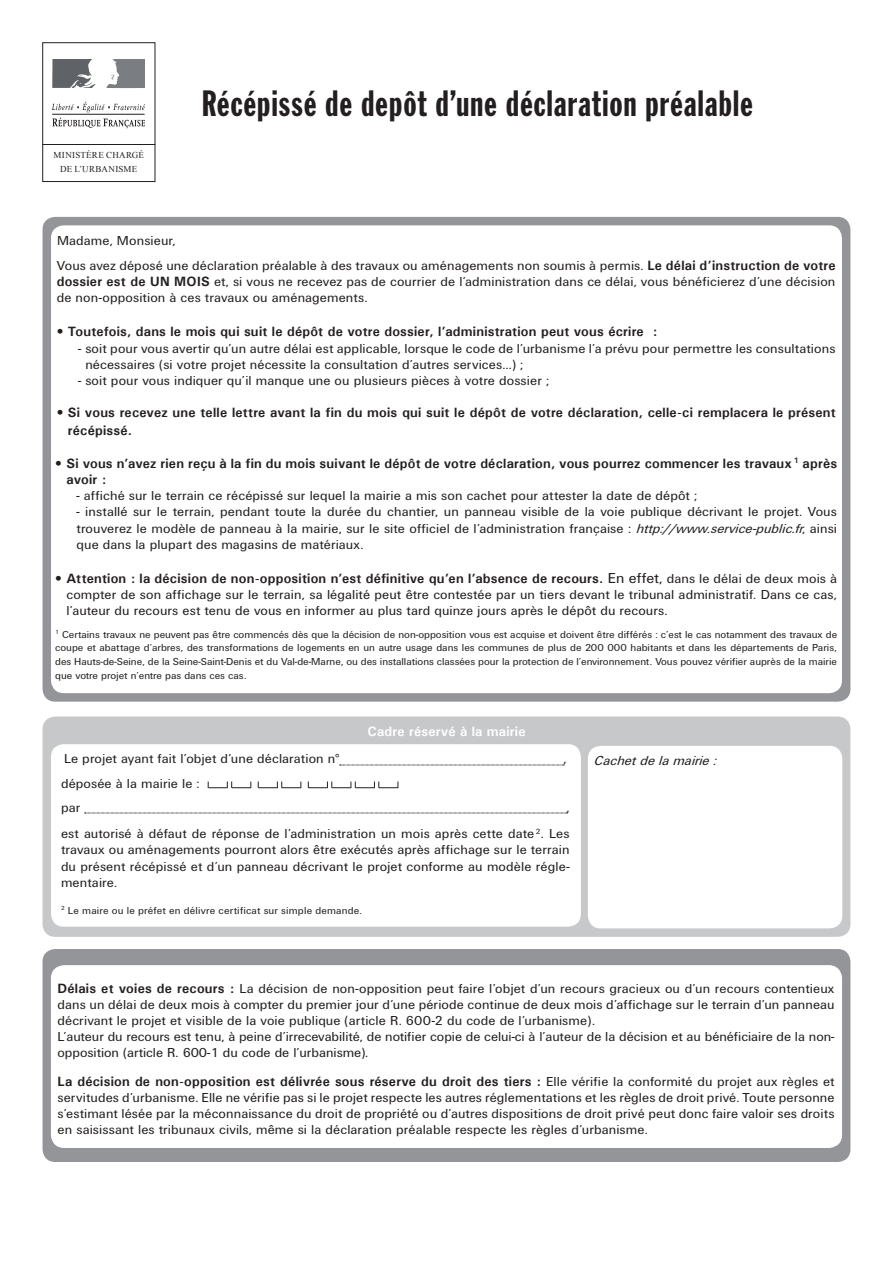
<style>
.page{position:relative;width:893px;height:1263px;background:#fff}
.page>*{position:absolute;margin:0;border:0;box-sizing:border-box;transform-origin:0 0}
.t1{font:36px "Franklin Gothic Extra Cond";letter-spacing:.03em;color:#231f20}
.Valeurs_PageMaker_p{font:13.5px/16.2px "Univers DTC";letter-spacing:.01em;color:#231f20;text-align:justify}
.Valeurs_PageMaker_p-2{font:700 13.5px/18px "Univers";letter-spacing:.015em;color:#231f20}
.Valeurs_PageMaker_p-3{font:700 13.5px "Univers";letter-spacing:.015em;color:#fff}
.Valeurs_PageMaker_p-4{font:13.5px "Univers Oblique DTC";letter-spacing:.005em;color:#231f20}
.Valeurs_PageMaker_p-5{font:10.5px/13.5px "Univers DTC";color:#231f20;text-align:justify}
.Valeurs_PageMaker_p-6{font:10.5px "Univers DTC";letter-spacing:.02em;color:#231f20}
.t2{font:9px "Times New Roman";letter-spacing:.035em;color:#231f20}
.s1{font-family:"Univers";font-weight:700}
.s2{font-family:"Univers Oblique DTC"}
.s3{font-size:15px}
</style>
<div class="page">
<div style="left:43px;top:949px;width:807px;height:213px;background:#939598;border-radius:13px"></div>
<div style="left:43px;top:716px;width:807px;height:221px;background:#c7c8ca;border-radius:13px"></div>
<div style="left:51px;top:744px;width:530px;height:183px;background:#fff;border-radius:13px"></div>
<svg style="left:340px;top:765px;width:224px;height:1px"></svg>
<svg style="left:85px;top:813px;width:482px;height:1px"></svg>
<svg style="left:208px;top:781px;width:44px;height:7px"></svg>
<svg style="left:258px;top:781px;width:44px;height:7px"></svg>
<svg style="left:308px;top:781px;width:91px;height:7px"></svg>
<div style="left:588px;top:746px;width:254px;height:182px;background:#fff;border-radius:13px"></div>
<div style="left:51px;top:966px;width:791px;height:181px;background:#fff;border-radius:13px"></div>
<div style="left:51px;top:965px;width:791px;height:183px;border:1px solid #fff;border-radius:13px"></div>
<div style="left:43px;top:217px;width:807px;height:485px;background:#939598;border-radius:13px"></div>
<div style="left:51px;top:225px;width:791px;height:468px;background:#fff;border-radius:13px"></div>
<svg style="left:52px;top:118px;width:93px;height:10px"></svg>
<svg style="left:52px;top:102px;width:93px;height:10px"></svg>
<hr style="left:52px;top:114px;width:93px;height:1px;background:#231f20">
<svg style="left:52px;top:59px;width:44px;height:29px"></svg>
<svg style="left:106px;top:59px;width:39px;height:29px"></svg>
<hr style="left:43px;top:144px;width:112px;height:1px;background:#231f20">
<p class="t2" style="left:54px;top:149px;width:92px">MINISTÈRE CHARGÉ</p>
<p class="t2" style="left:60px;top:163px;width:79px">DE L’URBANISME</p>
<p class="t1" style="left:202px;top:84px;width:553px">Récépissé de depôt d’une déclaration préalable</p>
<p class="Valeurs_PageMaker_p" style="left:57px;top:232px;width:120px">Madame, Monsieur,</p>
<p class="Valeurs_PageMaker_p" style="left:57px;top:257px;width:780px">Vous avez déposé une déclaration préalable à des travaux ou aménagements non soumis à permis. <span class="s1">Le délai d’instruction de votre dossier est de UN MOIS</span> et, si vous ne recevez pas de courrier de l’administration dans ce délai, vous bénéficierez d’une décision de non-opposition à ces travaux ou aménagements.</p>
<p class="Valeurs_PageMaker_p-2" style="left:57px;top:323px;width:602px">• Toutefois, dans le mois qui suit le dépôt de votre dossier, l’administration peut vous écrire :</p>
<p class="Valeurs_PageMaker_p" style="left:85px;top:340px;width:752px;text-indent:-7px">- soit pour vous avertir qu’un autre délai est applicable, lorsque le code de l’urbanisme l’a prévu pour permettre les consultations nécessaires (si votre projet nécessite la consultation d’autres services…) ;</p>
<p class="Valeurs_PageMaker_p" style="left:78px;top:372px;width:473px">- soit pour vous indiquer qu’il manque une ou plusieurs pièces à votre dossier ;</p>
<p class="Valeurs_PageMaker_p-2" style="left:68px;top:404px;width:769px;text-indent:-11px">• Si vous recevez une telle lettre avant la fin du mois qui suit le dépôt de votre déclaration, celle-ci remplacera le présent récépissé.</p>
<p class="Valeurs_PageMaker_p-2" style="left:66px;top:455px;width:772px;line-height:16.2px;text-indent:-11px">• Si vous n’avez rien reçu à la fin du mois suivant le dépôt de votre déclaration, vous pourrez commencer les travaux <sup>1</sup> après avoir :</p>
<p class="Valeurs_PageMaker_p" style="left:77px;top:487px;width:622px">- affiché sur le terrain ce récépissé sur lequel la mairie a mis son cachet pour attester la date de dépôt ;</p>
<p class="Valeurs_PageMaker_p" style="left:77px;top:504px;width:762px">- installé sur le terrain, pendant toute la durée du chantier, un panneau visible de la voie publique décrivant le projet. Vous trouverez le modèle de panneau à la mairie, sur le site officiel de l’administration française : <span class="s2">http://www.service-public.fr</span>, ainsi que dans la plupart des magasins de matériaux.</p>
<p class="Valeurs_PageMaker_p" style="left:66px;top:570px;width:772px;text-indent:-11px"><span class="s1">• Attention : la décision de non-opposition n’est définitive qu’en l’absence de recours.</span> <span class="s3">En effet,</span> dans le délai de deux mois à compter de son affichage sur le terrain, sa légalité peut être contestée par un tiers devant le tribunal administratif. Dans ce cas, l’auteur du recours est tenu de vous en informer au plus tard quinze jours après le dépôt du recours.</p>
<p class="Valeurs_PageMaker_p-5" style="left:55px;top:628px;width:783px"><sup>1</sup> Certains travaux ne peuvent pas être commencés dès que la décision de non-opposition vous est acquise et doivent être différés : c’est le cas notamment des travaux de coupe et abattage d’arbres, des transformations de logements en un autre usage dans les communes de plus de 200 000 habitants et dans les départements de Paris, des Hauts-de-Seine, de la Seine-Saint-Denis et du Val-de-Marne, ou des installations classées pour la protection de l’environnement. Vous pouvez vérifier auprès de la mairie que votre projet n’entre pas dans ces cas.</p>
<p class="Valeurs_PageMaker_p-3" style="left:367px;top:723px;width:160px">Cadre réservé à la mairie</p>
<p class="Valeurs_PageMaker_p" style="left:64px;top:751px;width:277px">Le projet ayant fait l’objet d’une déclaration n°</p>
<p class="Valeurs_PageMaker_p" style="left:563px;top:751px;width:5px">,</p>
<p class="Valeurs_PageMaker_p" style="left:61px;top:775px;width:140px">déposée à la mairie le :</p>
<p class="Valeurs_PageMaker_p" style="left:61px;top:799px;width:21px">par</p>
<p class="Valeurs_PageMaker_p" style="left:566px;top:799px;width:5px">,</p>
<p class="Valeurs_PageMaker_p" style="left:61px;top:825px;width:510px">est autorisé à défaut de réponse de l’administration un mois après cette date <sup>2</sup>. Les travaux ou aménagements pourront alors être exécutés après affichage sur le terrain du présent récépissé et d’un panneau décrivant le projet conforme au modèle régle&shy;mentaire.</p>
<p class="Valeurs_PageMaker_p-6" style="left:61px;top:904px;width:302px"><sup>2</sup> Le maire ou le préfet en délivre certificat sur simple demande.</p>
<p class="Valeurs_PageMaker_p-4" style="left:594px;top:753px;width:124px">Cachet de la mairie :</p>
<p class="Valeurs_PageMaker_p" style="left:58px;top:980px;width:778px"><span class="s1">Délais et voies de recours :</span> La décision de non-opposition peut faire l’objet d’un recours gracieux ou d’un recours contentieux dans un délai de deux mois à compter du premier jour d’une période continue de deux mois d’affichage sur le terrain d’un panneau décrivant le projet et visible de la voie publique (article R. 600-2 du code de l’urbanisme).</p>
<p class="Valeurs_PageMaker_p" style="left:58px;top:1028px;width:778px">L’auteur du recours est tenu, à peine d’irrecevabilité, de notifier copie de celui-ci à l’auteur de la décision et au bénéficiaire de la non&shy;opposition (article R. 600-1 du code de l’urbanisme).</p>
<p class="Valeurs_PageMaker_p" style="left:58px;top:1073px;width:778px"><span class="s1">La décision de non-opposition est délivrée sous réserve du droit des tiers :</span> Elle vérifie la conformité du projet aux règles et servitudes d’urbanisme. Elle ne vérifie pas si le projet respecte les autres réglementations et les règles de droit privé. Toute personne s’estimant lésée par la méconnaissance du droit de propriété ou d’autres dispositions de droit privé peut donc faire valoir ses droits en saisissant les tribunaux civils, même si la déclaration préalable respecte les règles d’urbanisme.</p>
</div>
